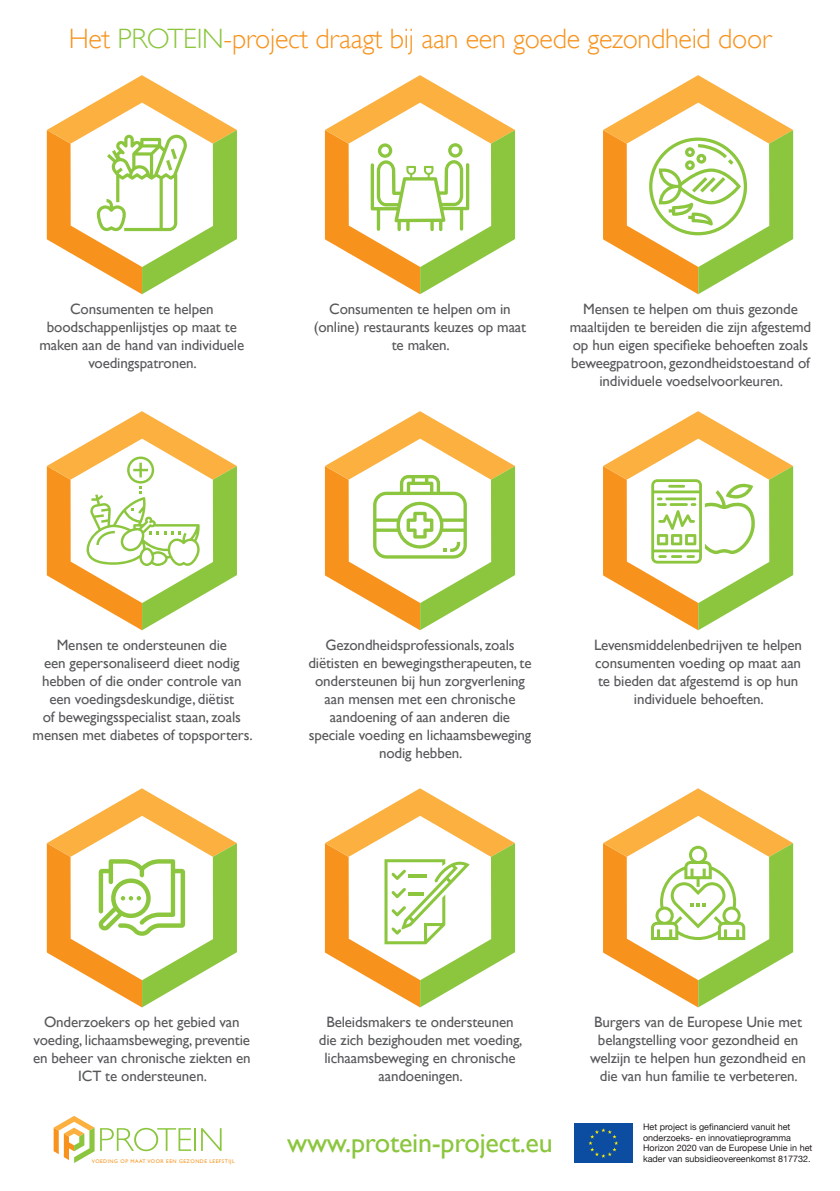
<style>
.page{position:relative;width:840px;height:1191px;background:#fff}
.page>*{position:absolute;margin:0;border:0;box-sizing:border-box;transform-origin:0 0}
.t1{font:300 28px "Gill Sans";letter-spacing:-.01em;color:#f7931d}
.t2{font:28px "Gill Sans";letter-spacing:-.01em;color:#8bc63e}
.t3{font:15px/18px "Gill Sans";letter-spacing:-.01em;color:#57585a;text-align:center}
.t4{font:9px/10.8px "Helvetica Neue";color:#231f20}
.t5{font:5.2px "Gill Sans";letter-spacing:.1em;color:#f7931d}
.s1{color:#8bc63e}
</style>
<div class="page">
<svg style="left:603px;top:75px;width:189px;height:219px"></svg>
<svg style="left:325px;top:75px;width:189px;height:219px"></svg>
<svg style="left:47px;top:75px;width:190px;height:219px"></svg>
<svg style="left:603px;top:411px;width:189px;height:219px"></svg>
<svg style="left:325px;top:411px;width:189px;height:219px"></svg>
<svg style="left:47px;top:411px;width:190px;height:219px"></svg>
<svg style="left:603px;top:788px;width:189px;height:219px"></svg>
<svg style="left:325px;top:788px;width:189px;height:219px"></svg>
<svg style="left:47px;top:788px;width:190px;height:219px"></svg>
<div style="left:572px;top:1122px;width:61px;height:42px;background:#0d4da1"></div>
<svg style="left:588px;top:1128px;width:30px;height:29px"></svg>
<hr style="left:194px;top:1128px;width:2px;height:22px;background:#8bc63e">
<svg style="left:201px;top:1128px;width:20px;height:22px"></svg>
<svg style="left:54px;top:1116px;width:137px;height:47px"></svg>
<h1 class="t1" style="left:69px;top:22px;width:703px">Het <span class="s1">PROTEIN</span>-project draagt bij aan een goede gezondheid door</h1>
<p class="t3" style="left:39px;top:299px;width:206px">Consumenten te helpen boodschappenlijstjes op maat te maken aan de hand van individuele voedingspatronen.</p>
<p class="t3" style="left:313px;top:299px;width:214px">Consumenten te helpen om in (online) restaurants keuzes op maat te maken.</p>
<p class="t3" style="left:569px;top:299px;width:243px">Mensen te helpen om thuis gezonde maaltijden te bereiden die zijn afgestemd op hun eigen specifieke behoeften zoals beweegpatroon, gezondheidstoestand of individuele voedselvoorkeuren.</p>
<p class="t3" style="left:33px;top:635px;width:221px">Mensen te ondersteunen die<br>een gepersonaliseerd dieet nodig hebben of die onder controle van een voedingsdeskundige, diëtist<br>of bewegingsspecialist staan, zoals mensen met diabetes of topsporters.</p>
<p class="t3" style="left:308px;top:635px;width:224px">Gezondheidsprofessionals, zoals diëtisten en bewegingstherapeuten, te ondersteunen bij hun zorgverlening aan mensen met een chronische aandoening of aan anderen die speciale voeding en lichaamsbeweging nodig hebben.</p>
<p class="t3" style="left:593px;top:635px;width:209px">Levensmiddelenbedrijven te helpen consumenten voeding op maat aan te bieden dat afgestemd is op hun individuele behoeften.</p>
<p class="t3" style="left:33px;top:1012px;width:219px">Onderzoekers op het gebied van voeding, lichaamsbeweging, preventie en beheer van chronische ziekten en<br>ICT te ondersteunen.</p>
<p class="t3" style="left:319px;top:1012px;width:205px">Beleidsmakers te ondersteunen die zich bezighouden met voeding, lichaamsbeweging en chronische aandoeningen.</p>
<p class="t3" style="left:590px;top:1012px;width:217px">Burgers van de Europese Unie met belangstelling voor gezondheid en welzijn te helpen hun gezondheid en die van hun familie te verbeteren.</p>
<h1 class="t2" style="left:287px;top:1126px;width:267px">www.protein-project.eu</h1>
<p class="t4" style="left:642px;top:1120px;width:171px">Het project is gefinancierd vanuit het onderzoeks- en innovatieprogramma<br>Horizon 2020 van de Europese Unie in het</p>
<p class="t5" style="left:92px;top:1158px;width:9px">Voedin</p>
<p class="t5" style="left:114px;top:1158px;width:39px">g op maat voor</p>
<p class="t5" style="left:166px;top:1158px;width:5px">een</p>
<p class="t5" style="left:179px;top:1158px;width:10px">gezonde</p>
<p class="t5" style="left:209px;top:1158px;width:27px">leefstijl</p>
<p class="t4" style="left:642px;top:1153px;width:169px">kader van subsidieovereenkomst 817732.</p>
</div>
